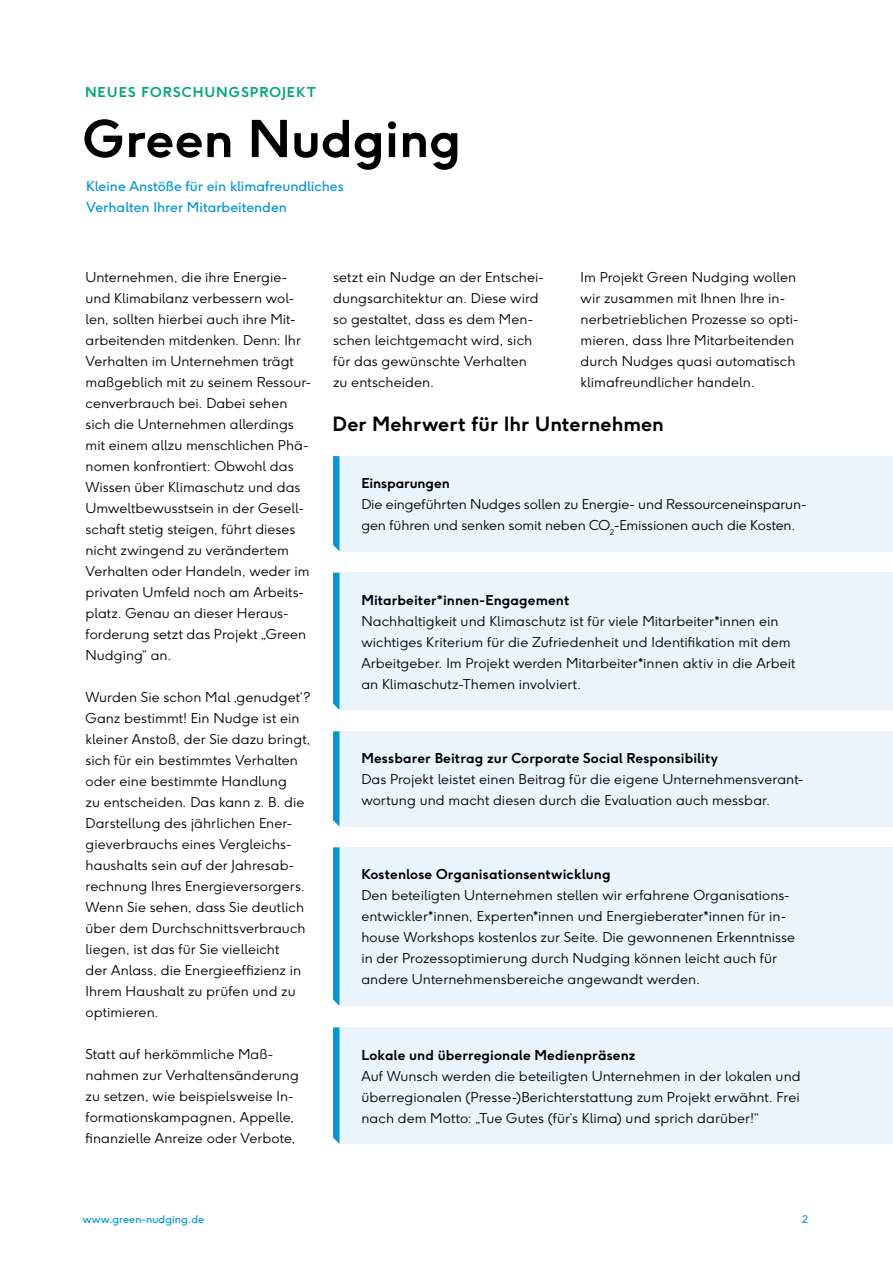
<style>
.page{position:relative;width:893px;height:1263px;background:#fff}
.page>*{position:absolute;margin:0;border:0;box-sizing:border-box;transform-origin:0 0}
.t1{font:700 50.25px "F37 Ginger";color:#000}
.t2{font:700 19.5px "F37 Ginger";color:#000}
.t3{font:300 13.5px/21px "F37 Ginger";letter-spacing:.005em;color:#000}
.t4{font:700 13.5px "F37 Ginger";letter-spacing:.005em;color:#000}
.t5{font:13.5px/21px "F37 Ginger";color:#0096d9}
.t6{font:700 13.5px "F37 Ginger";letter-spacing:.07em;color:#00a777}
.t7{font:10.5px "F37 Ginger";color:#0096d9}
</style>
<div class="page">
<div style="left:339px;top:1027px;width:554px;height:117px;background:#e9f4fc"></div>
<div style="left:339px;top:847px;width:554px;height:159px;background:#e9f4fc"></div>
<div style="left:339px;top:731px;width:554px;height:96px;background:#e9f4fc"></div>
<div style="left:339px;top:456px;width:554px;height:95px;background:#e9f4fc"></div>
<div style="left:339px;top:573px;width:554px;height:137px;background:#e9f4fc"></div>
<svg style="left:333px;top:456px;width:6px;height:95px"></svg>
<svg style="left:333px;top:573px;width:6px;height:137px"></svg>
<svg style="left:333px;top:731px;width:6px;height:95px"></svg>
<svg style="left:333px;top:847px;width:6px;height:159px"></svg>
<svg style="left:333px;top:1027px;width:6px;height:117px"></svg>
<p class="t6" style="left:85px;top:83px;width:232px">NEUES FORSCHUNGSPROJEKT</p>
<h1 class="t1" style="left:83px;top:106px;width:380px">Green Nudging</h1>
<p class="t5" style="left:86px;top:176px;width:259px">Kleine Anstöße für ein klimafreundliches<br>Verhalten Ihrer Mitarbeitenden</p>
<p class="t3" style="left:86px;top:266px;width:227px">Unternehmen, die ihre Energie&shy;und Klimabilanz verbessern wol&shy;len, sollten hierbei auch ihre Mit&shy;arbeitenden mitdenken. Denn: Ihr<br>Verhalten im Unternehmen trägt maßgeblich mit zu seinem Ressour&shy;cenverbrauch bei. Dabei sehen sich die Unternehmen allerdings mit einem allzu menschlichen Phä&shy;nomen konfrontiert: Obwohl das<br>Wissen über Klimaschutz und das<br>Umweltbewusstsein in der Gesell&shy;schaft stetig steigen, führt dieses nicht zwingend zu verändertem<br>Verhalten oder Handeln, weder im privaten Umfeld noch am Arbeits&shy;platz. Genau an dieser Heraus&shy;forderung setzt das Projekt „Green<br>Nudging“ an.</p>
<p class="t3" style="left:86px;top:686px;width:226px">Wurden Sie schon Mal ‚genudget‘?<br>Ganz bestimmt! Ein Nudge ist ein kleiner Anstoß, der Sie dazu bringt, sich für ein bestimmtes Verhalten oder eine bestimmte Handlung<br>zu entscheiden. Das kann z. B. die<br>Darstellung des jährlichen Ener&shy;gieverbrauchs eines Vergleichs&shy;haushalts sein auf der Jahresab&shy;rechnung Ihres Energieversorgers.<br>Wenn Sie sehen, dass Sie deutlich über dem Durchschnittsverbrauch liegen, ist das für Sie vielleicht<br>der Anlass, die Energieeffizienz in<br>Ihrem Haushalt zu prüfen und zu optimieren.</p>
<p class="t3" style="left:86px;top:1043px;width:215px">Statt auf herkömmliche Maß&shy;nahmen zur Verhaltensänderung zu setzen, wie beispielsweise In&shy;formationskampagnen, Appelle, finanzielle Anreize oder Verbote,</p>
<p class="t3" style="left:333px;top:266px;width:212px">setzt ein Nudge an der Entschei&shy;dungsarchitektur an. Diese wird so gestaltet, dass es dem Men&shy;schen leichtgemacht wird, sich für das gewünschte Verhalten zu entscheiden.</p>
<p class="t3" style="left:581px;top:266px;width:220px">Im Projekt Green Nudging wollen wir zusammen mit Ihnen Ihre in&shy;nerbetrieblichen Prozesse so opti&shy;mieren, dass Ihre Mitarbeitenden durch Nudges quasi automatisch klimafreundlicher handeln.</p>
<h2 class="t2" style="left:333px;top:412px;width:333px">Der Mehrwert für Ihr Unternehmen</h2>
<p class="t4" style="left:361px;top:474px;width:90px">Einsparungen</p>
<p class="t3" style="left:361px;top:494px;width:447px">Die eingeführten Nudges sollen zu Energie- und Ressourceneinsparun&shy;gen führen und senken somit neben CO<sub>2</sub>-Emissionen auch die Kosten.</p>
<p class="t4" style="left:361px;top:591px;width:210px">Mitarbeiter*innen-Engagement</p>
<p class="t3" style="left:361px;top:610px;width:436px">Nachhaltigkeit und Klimaschutz ist für viele Mitarbeiter*innen ein wichtiges Kriterium für die Zufriedenheit und Identifikation mit dem Arbeitgeber. Im Projekt werden Mitarbeiter*innen aktiv in die Arbeit an Klimaschutz-Themen involviert.</p>
<p class="t4" style="left:361px;top:750px;width:358px">Messbarer Beitrag zur Corporate Social Responsibility</p>
<p class="t3" style="left:361px;top:769px;width:444px">Das Projekt leistet einen Beitrag für die eigene Unternehmensverant&shy;wortung und macht diesen durch die Evaluation auch messbar.</p>
<p class="t4" style="left:361px;top:866px;width:251px">Kostenlose Organisationsentwicklung</p>
<p class="t3" style="left:361px;top:885px;width:435px">Den beteiligten Unternehmen stellen wir erfahrene Organisations&shy;entwickler*innen, Experten*innen und Energieberater*innen für in&shy;house Workshops kostenlos zur Seite. Die gewonnenen Erkenntnisse in der Prozessoptimierung durch Nudging können leicht auch für andere Unternehmensbereiche angewandt werden.</p>
<p class="t4" style="left:361px;top:1046px;width:276px">Lokale und überregionale Medienpräsenz</p>
<p class="t3" style="left:361px;top:1065px;width:441px;text-align:justify">Auf Wunsch werden die beteiligten Unternehmen in der lokalen und überregionalen (Presse-)Berichterstattung zum Projekt erwähnt. Frei nach dem Motto: „Tue Gutes (für‘s Klima) und sprich darüber!“</p>
<p class="t7" style="left:83px;top:1212px;width:123px">www.green-nudging.de</p>
<p class="t7" style="left:802px;top:1213px;width:8px">2</p>
</div>
